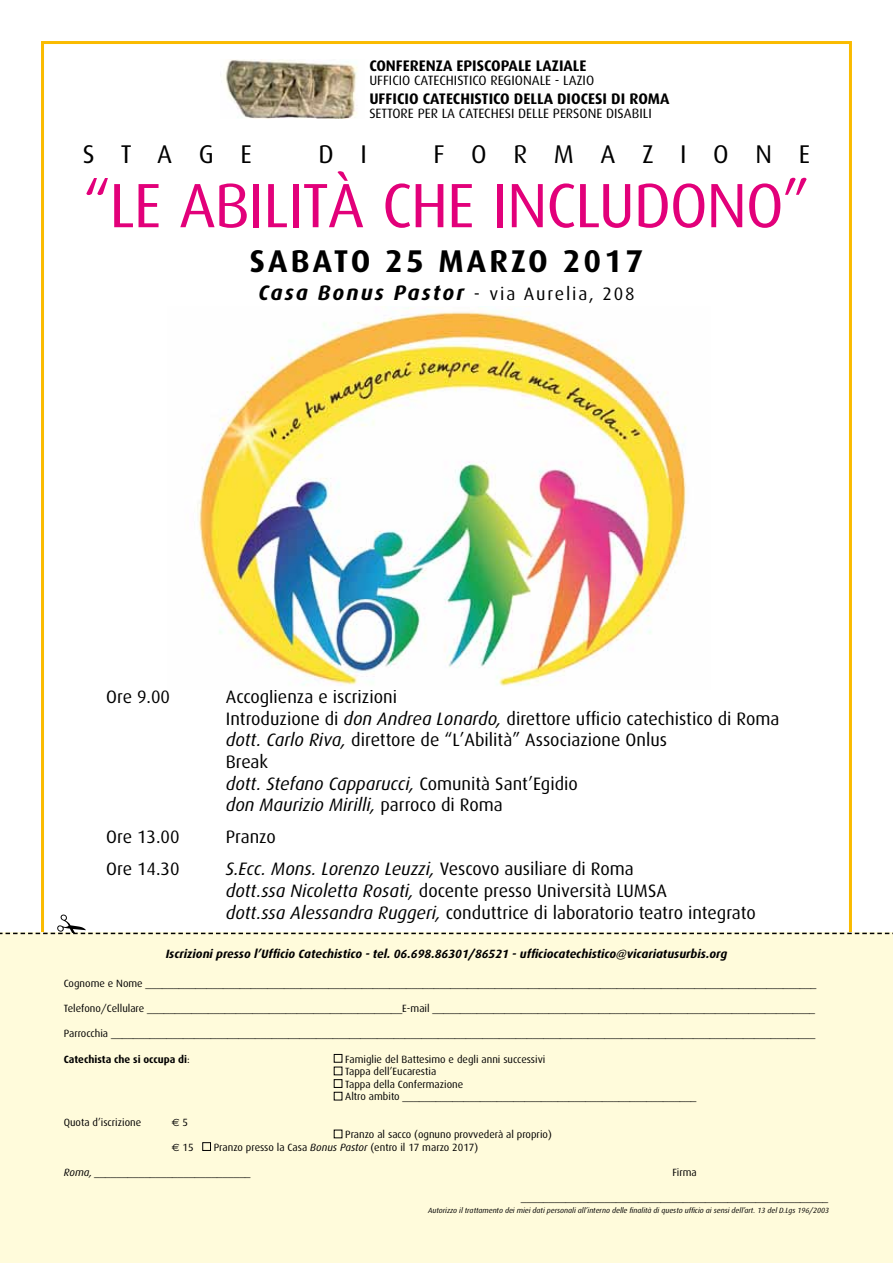
<style>
.page{position:relative;width:893px;height:1263px;background:#fff}
.page>*{position:absolute;margin:0;border:0;box-sizing:border-box;transform-origin:0 0}
.t1{font:62.7px "Dax";letter-spacing:-.02em;color:#e2007a}
.t2{font:700 31.5px "Dax";letter-spacing:.1em;color:#000}
.t3{font:25.65px "Dax";color:#000}
.t4{font:italic 700 21px "Dax";letter-spacing:.1em;color:#000}
.t5{font:18px/21.6px "Dax";color:#000}
.t6{font:700 15.3px "Dax";color:#000}
.t7{font:13.5px "Dax";color:#000}
.t8{font:italic 700 12px "Dax";color:#000}
.t9{font:10.5px/12.6px "Dax";color:#000}
.t10{font:italic 10.5px "Dax";color:#000}
.t11{font:700 10.5px "Dax";color:#000}
.t12{font:10.5px "Euro Sans";color:#000}
.t13{font:italic 7.5px "Dax";color:#000}
.s1{font-weight:400;font-style:normal;font-size:18px}
.s2{font-style:italic}
.s3{font-weight:400}
.s4{font-family:"Dax"}
.s5{font-family:"Euro Sans"}
</style>
<div class="page">
<div style="left:0;top:933px;width:893px;height:330px;background:#fffbdb"></div>
<div style="left:334px;top:1054px;width:8px;height:8px;border:1px solid #000"></div>
<div style="left:334px;top:1079px;width:8px;height:9px;border:1px solid #000"></div>
<div style="left:202px;top:1142px;width:9px;height:9px;border:1px solid #000"></div>
<img style="left:197px;top:308px;width:490px;height:379px">
<img style="left:224px;top:59px;width:134px;height:60px">
<svg style="left:0;top:914px;width:893px;height:20px"></svg>
<h3 class="t6" style="left:369px;top:57px;width:219px">CONFERENZA EPISCOPALE LAZIALE</h3>
<p class="t7" style="left:369px;top:72px;width:15px">Ufficio</p>
<p class="t7" style="left:414px;top:72px;width:8px">catec</p>
<p class="t7" style="left:446px;top:72px;width:15px">histico</p>
<p class="t7" style="left:490px;top:72px;width:29px">regionale</p>
<p class="t7" style="left:555px;top:72px;width:34px">- Lazio</p>
<h3 class="t6" style="left:369px;top:90px;width:302px">UFFICIO CATECHISTICO DELLA DIOCESI DI ROMA</h3>
<p class="t7" style="left:369px;top:105px;width:14px">Settore</p>
<p class="t7" style="left:418px;top:105px;width:49px">Perlacatec</p>
<p class="t7" style="left:491px;top:105px;width:42px">hesi delle</p>
<p class="t7" style="left:553px;top:105px;width:8px">persone</p>
<p class="t7" style="left:606px;top:105px;width:15px">disabili</p>
<h3 class="t3" style="left:83px;top:140px;width:65px">S ta</h3>
<h3 class="t3" style="left:199px;top:140px;width:51px">g e</h3>
<h3 class="t3" style="left:318px;top:140px;width:46px">d i</h3>
<h3 class="t3" style="left:434px;top:140px;width:75px">F orma</h3>
<h3 class="t3" style="left:642px;top:140px;width:71px">z ione</h3>
<h1 class="t1" style="left:83px;top:171px;width:729px">“LE ABILITà CHE INCLUDONO”</h1>
<h2 class="t2" style="left:250px;top:243px;width:83px">SABATO</h2>
<h2 class="t2" style="left:385px;top:243px;width:76px">25 MARZO</h2>
<h2 class="t2" style="left:563px;top:243px;width:82px">2017</h2>
<h3 class="t4" style="left:258px;top:281px;width:378px">Casa Bonus Pastor <span class="s1">- via Aurelia, 208</span></h3>
<h3 class="t5" style="left:106px;top:686px;width:65px">Ore 9.00</h3>
<p class="t5" style="left:226px;top:686px;width:555px">Accoglienza e iscrizioni<br>Introduzione di <span class="s2">don Andrea Lonardo,</span> direttore ufficio catechistico di Roma <span class="s2">dott. Carlo Riva,</span> direttore de “L’Abilità” Associazione Onlus<br>Break<br><span class="s2">dott. Stefano Capparucci,</span> Comunità Sant’Egidio<br><span class="s2">don Maurizio Mirilli,</span> parroco di Roma</p>
<h3 class="t5" style="left:106px;top:826px;width:75px">Ore 13.00</h3>
<h3 class="t5" style="left:226px;top:826px;width:52px">Pranzo</h3>
<h3 class="t5" style="left:106px;top:858px;width:75px">Ore 14.30</h3>
<h3 class="t5" style="left:226px;top:858px;width:531px"><span class="s2">S.Ecc. Mons. Lorenzo Leuzzi,</span> Vescovo ausiliare di Roma<br><span class="s2">dott.ssa Nicoletta Rosati,</span> docente presso Università LUMSA<br><span class="s2">dott.ssa Alessandra Ruggeri,</span> conduttrice di laboratorio teatro integrato</h3>
<p class="t8" style="left:166px;top:947px;width:563px">Iscrizioni presso l’Ufficio Catechistico - tel. 06.698.86301/86521 - ufficiocatechistico@vicariatusurbis.org</p>
<p class="t9" style="left:64px;top:977px;width:754px">Cognome e Nome _________________________________________________________________________________________________________________________</p>
<p class="t9" style="left:64px;top:1002px;width:753px">Telefono/Cellulare ______________________________________________E-mail _____________________________________________________________________</p>
<p class="t9" style="left:64px;top:1027px;width:753px">Parrocchia _______________________________________________________________________________________________________________________________</p>
<p class="t11" style="left:64px;top:1053px;width:128px">CATECHISTA CHE SI OCCUPA DI<span class="s3">:</span></p>
<p class="t9" style="left:345px;top:1053px;width:353px">Famiglie del Battesimo e degli anni successivi<br>Tappa dell’Eucarestia<br>Tappa della Confermazione<br>Altro ambito _____________________________________________________</p>
<p class="t9" style="left:64px;top:1116px;width:79px">Quota d’iscrizione</p>
<p class="t12" style="left:172px;top:1116px;width:18px">€ <span class="s4">5</span></p>
<p class="t9" style="left:345px;top:1128px;width:208px">Pranzo al sacco (ognuno provvederà al proprio)</p>
<p class="t9" style="left:172px;top:1141px;width:23px"><span class="s5">€</span> 15</p>
<p class="t9" style="left:214px;top:1141px;width:266px">Pranzo presso la Casa <span class="s2">Bonus Pastor</span> (entro il 17 marzo 2017)</p>
<p class="t10" style="left:64px;top:1166px;width:189px">Roma, ____________________________</p>
<p class="t9" style="left:672px;top:1166px;width:26px">Firma</p>
<p class="t10" style="left:522px;top:1192px;width:309px">_______________________________________________________</p>
<p class="t13" style="left:428px;top:1206px;width:403px">Autorizzo il trattamento dei miei dati personali all’interno delle finalità di questo ufficio ai sensi dell’art. 13 del D.Lgs 196/2003</p>
</div>
